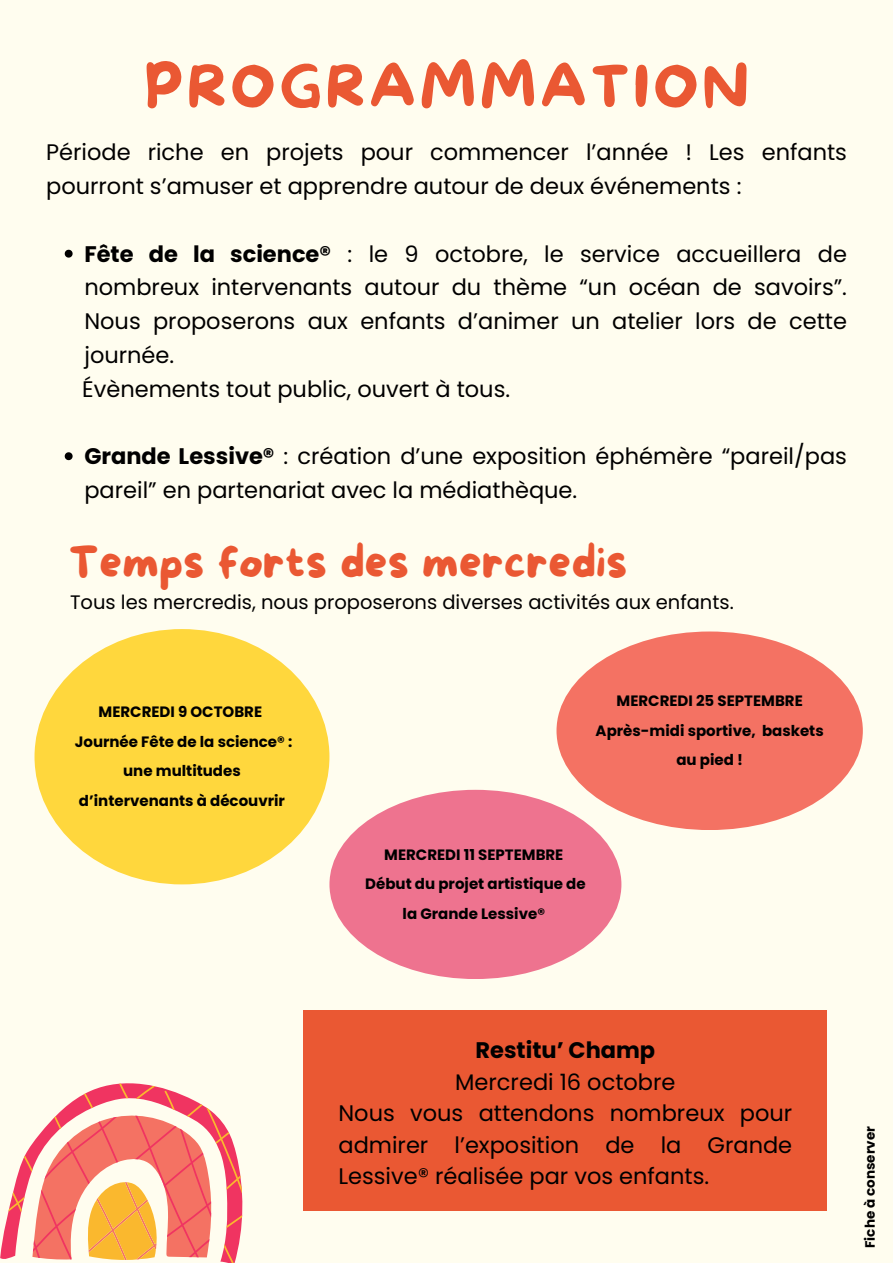
<style>
.page{position:relative;width:893px;height:1263px;background:#fffdef}
.page>*{position:absolute;margin:0;border:0;box-sizing:border-box;transform-origin:0 0}
.t1{font:58.5px "More Sugar";letter-spacing:.06em;color:#ea5833}
.t2{font:45px "More Sugar";color:#ea5833}
.t3{font:22.5px/33.8px "Poppins";color:#000}
.t4{font:700 22.5px "Poppins";color:#000}
.t5{font:19.5px "Poppins";color:#000}
.t6{font:700 15px/29.8px "Poppins";color:#000;text-align:center}
.t7{font:700 13.5px "Poppins";color:#000}
.s1{font-weight:700}
</style>
<div class="page">
<div style="left:304px;top:1010px;width:523px;height:200px;background:#ea5833"></div>
<div style="left:35px;top:629px;width:294px;height:255px;background:#ffd73d;border-radius:50%"></div>
<div style="left:329px;top:790px;width:292px;height:189px;background:#ee738f;border-radius:50%"></div>
<div style="left:556px;top:631px;width:307px;height:199px;background:#f47263;border-radius:50%"></div>
<svg style="left:0;top:1083px;width:242px;height:180px"></svg>
<svg style="left:65px;top:250px;width:8px;height:8px"></svg>
<svg style="left:65px;top:452px;width:8px;height:8px"></svg>
<p class="t1" style="left:144px;top:55px;width:606px">PROGRAMMATION</p>
<h4 class="t3" style="left:46px;top:136px;width:802px">Période riche en projets pour commencer l’année ! Les enfants pourront s’amuser et apprendre autour de deux événements :</h4>
<p class="t3" style="left:84px;top:237px;width:764px;text-align:justify"><span class="s1">Fête de la science®</span> : le 9 octobre, le service accueillera de nombreux intervenants autour du thème “un océan de savoirs”.<br>Nous proposerons aux enfants d’animer un atelier lors de cette journée.</p>
<p class="t3" style="left:82px;top:372px;width:429px">Évènements tout public, ouvert à tous.</p>
<p class="t3" style="left:84px;top:439px;width:764px"><span class="s1">Grande Lessive®</span> : création d’une exposition éphémère “pareil/pas pareil” en partenariat avec la médiathèque.</p>
<h3 class="t2" style="left:69px;top:538px;width:560px">Temps forts des mercredis</h3>
<h3 class="t5" style="left:70px;top:589px;width:665px">Tous les mercredis, nous proposerons diverses activités aux enfants.</h3>
<p class="t6" style="left:75px;top:697px;width:219px">MERCREDI 9 OCTOBRE<br>Journée Fête de la science® : une multitudes d’intervenants à découvrir</p>
<p class="t6" style="left:616px;top:685px;width:188px">MERCREDI 25 SEPTEMBRE</p>
<h2 class="t6" style="left:595px;top:715px;width:230px">Après-midi sportive, baskets au pied !</h2>
<p class="t6" style="left:365px;top:839px;width:222px">MERCREDI 11 SEPTEMBRE<br>Début du projet artistique de la Grande Lessive®</p>
<h1 class="t4" style="left:475px;top:1034px;width:181px">Restitu’ Champ</h1>
<h1 class="t3" style="left:455px;top:1065px;width:222px">Mercredi 16 octobre</h1>
<h1 class="t3" style="left:338px;top:1096px;width:455px">Nous vous attendons nombreux pour</h1>
<h1 class="t3" style="left:338px;top:1128px;width:455px">admirer l’exposition de la Grande</h1>
<h1 class="t3" style="left:338px;top:1159px;width:372px">Lessive® réalisée par vos enfants.</h1>
<h3 class="t7" style="left:860px;top:1248px;width:123px;rotate:-90deg">Fiche à conserver</h3>
</div>
